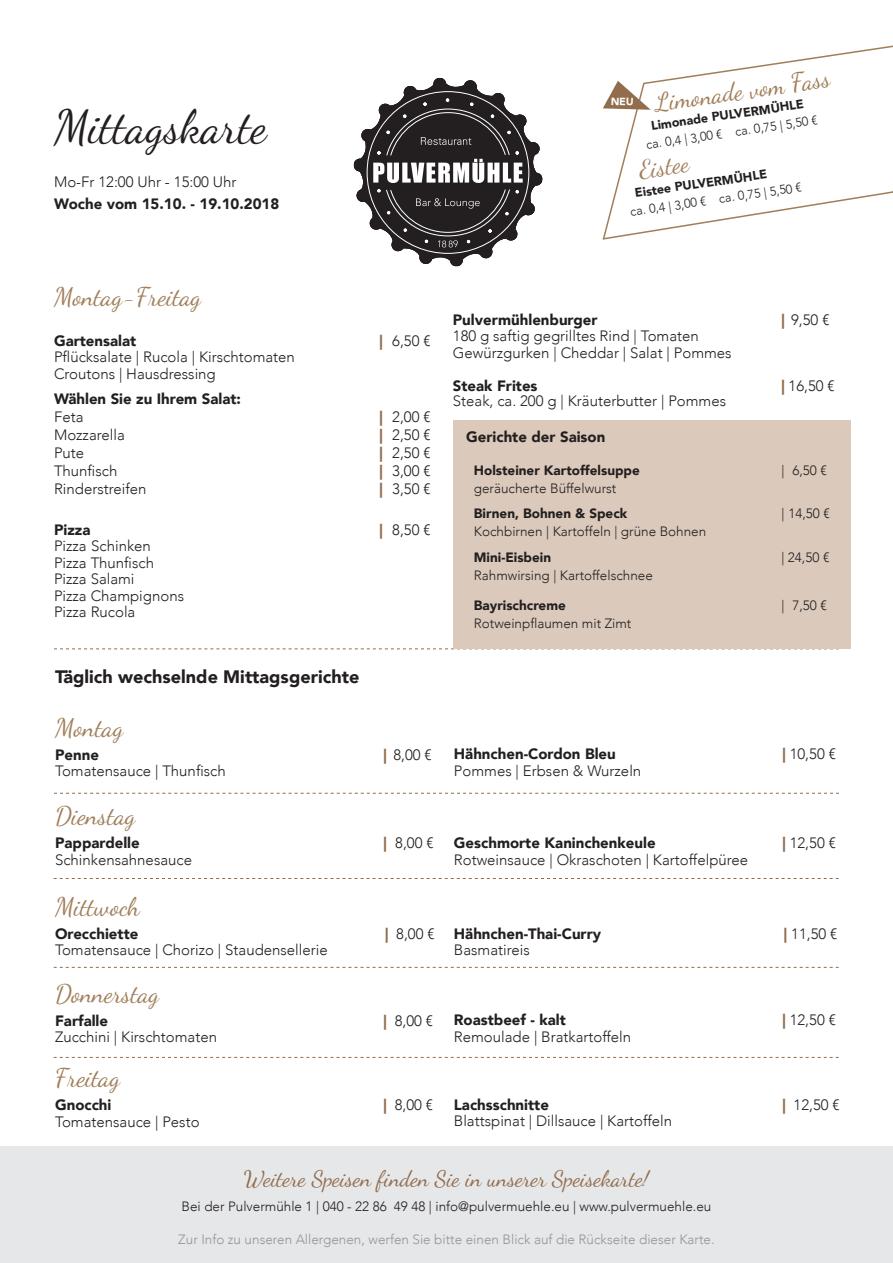
<style>
.page{position:relative;width:893px;height:1263px;background:#fff}
.page>*{position:absolute;margin:0;border:0;box-sizing:border-box;transform-origin:0 0}
.t1{font:46.5px "Dancing Script";color:#231f20}
.t2{font:25.5px "Dancing Script";color:#a07e59}
.t3{font:25.05px "Dancing Script";color:#a07e59}
.t4{font:22.5px "Dancing Script";color:#916d4d}
.t5{font:900 18px "Avenir";color:#231f20}
.t6{font:300 15px "Avenir";color:#231f20}
.t7{font:900 15px "Avenir";color:#231f20}
.t8{font:300 13.5px "Avenir";color:#231f20}
.t9{font:300 13.5px "Avenir";color:#939598}
.t10{font:900 13.5px "Avenir";color:#231f20}
.t11{font:300 12.6px "Avenir";color:#231f20}
.t12{font:900 12.6px "Avenir";color:#231f20}
.s1{font-weight:900;color:#916d4d}
</style>
<div class="page">
<div style="left:0;top:1146px;width:893px;height:117px;background:#e6e7e9"></div>
<svg style="left:54px;top:648px;width:785px;height:1px"></svg>
<svg style="left:54px;top:793px;width:785px;height:1px"></svg>
<svg style="left:54px;top:878px;width:785px;height:1px"></svg>
<svg style="left:54px;top:967px;width:785px;height:1px"></svg>
<svg style="left:54px;top:1057px;width:785px;height:1px"></svg>
<svg style="left:602px;top:45px;width:291px;height:195px"></svg>
<svg style="left:354px;top:78px;width:188px;height:188px"></svg>
<div style="left:453px;top:420px;width:397px;height:228px;background:#dbcabb"></div>
<svg style="left:603px;top:81px;width:48px;height:29px"></svg>
<p class="t1" style="left:54px;top:99px;width:214px">Mittagskarte</p>
<p class="t6" style="left:54px;top:173px;width:184px">Mo-Fr 12:00 Uhr - 15:00 Uhr</p>
<p class="t7" style="left:54px;top:191px;width:227px">Woche vom 15.10. - 19.10.2018</p>
<p class="t3" style="left:653px;top:88px;width:178px;rotate:-8deg">Limonade vom Fass</p>
<p class="t12" style="left:649px;top:115px;width:156px;rotate:-8deg">Limonade PULVERMÜHLE</p>
<p class="t11" style="left:645px;top:137px;width:175px;rotate:-8deg">ca. 0,4 | 3,00 € ca. 0,75 | 5,50 €</p>
<p class="t3" style="left:637px;top:155px;width:43px;rotate:-8deg">Eistee</p>
<p class="t12" style="left:633px;top:182px;width:135px;rotate:-8deg">Eistee PULVERMÜHLE</p>
<p class="t11" style="left:629px;top:204px;width:175px;rotate:-8deg">ca. 0,4 | 3,00 € ca. 0,75 | 5,50 €</p>
<p class="t2" style="left:54px;top:282px;width:149px">Montag-Freitag</p>
<p class="t7" style="left:54px;top:328px;width:84px">Gartensalat</p>
<p class="t6" style="left:380px;top:332px;width:52px"><span class="s1">|</span> 6,50 €</p>
<p class="t6" style="left:54px;top:348px;width:242px">Pflücksalate | Rucola | Kirschtomaten</p>
<p class="t6" style="left:54px;top:365px;width:163px">Croutons | Hausdressing</p>
<p class="t7" style="left:54px;top:386px;width:188px">Wählen Sie zu Ihrem Salat:</p>
<p class="t6" style="left:54px;top:408px;width:31px">Feta</p>
<p class="t6" style="left:380px;top:408px;width:52px"><span class="s1">|</span> 2,00 €</p>
<p class="t6" style="left:54px;top:426px;width:72px">Mozzarella</p>
<p class="t6" style="left:380px;top:426px;width:52px"><span class="s1">|</span> 2,50 €</p>
<p class="t6" style="left:54px;top:444px;width:32px">Pute</p>
<p class="t6" style="left:380px;top:444px;width:52px"><span class="s1">|</span> 2,50 €</p>
<p class="t6" style="left:54px;top:462px;width:65px">Thunfisch</p>
<p class="t6" style="left:380px;top:462px;width:52px"><span class="s1">|</span> 3,00 €</p>
<p class="t6" style="left:54px;top:480px;width:94px">Rinderstreifen</p>
<p class="t6" style="left:380px;top:480px;width:52px"><span class="s1">|</span> 3,50 €</p>
<p class="t7" style="left:54px;top:517px;width:38px">Pizza</p>
<p class="t6" style="left:380px;top:521px;width:53px"><span class="s1">|</span> 8,50 €</p>
<p class="t6" style="left:54px;top:537px;width:98px">Pizza Schinken</p>
<p class="t6" style="left:54px;top:554px;width:102px">Pizza Thunfisch</p>
<p class="t6" style="left:54px;top:570px;width:82px">Pizza Salami</p>
<p class="t6" style="left:54px;top:587px;width:132px">Pizza Champignons</p>
<p class="t6" style="left:54px;top:603px;width:83px">Pizza Rucola</p>
<p class="t5" style="left:55px;top:661px;width:306px">Täglich wechselnde Mittagsgerichte</p>
<p class="t2" style="left:55px;top:712px;width:70px">Montag</p>
<p class="t7" style="left:55px;top:741px;width:45px">Penne</p>
<p class="t6" style="left:384px;top:745px;width:49px"><span class="s1">|</span> 8,00 €</p>
<p class="t6" style="left:55px;top:762px;width:172px">Tomatensauce | Thunfisch</p>
<p class="t2" style="left:55px;top:801px;width:82px">Dienstag</p>
<p class="t7" style="left:55px;top:830px;width:86px">Pappardelle</p>
<p class="t6" style="left:384px;top:834px;width:51px"><span class="s1">|</span> 8,00 €</p>
<p class="t6" style="left:55px;top:851px;width:138px">Schinkensahnesauce</p>
<p class="t2" style="left:55px;top:891px;width:87px">Mittwoch</p>
<p class="t7" style="left:55px;top:921px;width:85px">Orecchiette</p>
<p class="t6" style="left:385px;top:925px;width:51px"><span class="s1">|</span> 8,00 €</p>
<p class="t6" style="left:55px;top:941px;width:274px">Tomatensauce | Chorizo | Staudensellerie</p>
<p class="t2" style="left:55px;top:978px;width:106px">Donnerstag</p>
<p class="t7" style="left:55px;top:1007px;width:55px">Farfalle</p>
<p class="t6" style="left:384px;top:1011px;width:51px"><span class="s1">|</span> 8,00 €</p>
<p class="t6" style="left:55px;top:1028px;width:163px">Zucchini | Kirschtomaten</p>
<p class="t2" style="left:55px;top:1063px;width:66px">Freitag</p>
<p class="t7" style="left:55px;top:1092px;width:58px">Gnocchi</p>
<p class="t6" style="left:384px;top:1096px;width:51px"><span class="s1">|</span> 8,00 €</p>
<p class="t6" style="left:55px;top:1112px;width:146px">Tomatensauce | Pesto</p>
<p class="t7" style="left:453px;top:306px;width:146px">Pulvermühlenburger</p>
<p class="t6" style="left:781px;top:310px;width:49px"><span class="s1">|</span> 9,50 €</p>
<p class="t6" style="left:453px;top:327px;width:247px">180 g saftig gegrilltes Rind | Tomaten</p>
<p class="t6" style="left:453px;top:343px;width:280px">Gewürzgurken | Cheddar | Salat | Pommes</p>
<p class="t7" style="left:453px;top:372px;width:86px">Steak Frites</p>
<p class="t6" style="left:781px;top:376px;width:55px"><span class="s1">|</span> 16,50 €</p>
<p class="t6" style="left:453px;top:391px;width:275px">Steak, ca. 200 g | Kräuterbutter | Pommes</p>
<p class="t7" style="left:466px;top:423px;width:141px">Gerichte der Saison</p>
<p class="t10" style="left:474px;top:458px;width:167px">Holsteiner Kartoffelsuppe</p>
<p class="t8" style="left:781px;top:462px;width:47px">| 6,50 €</p>
<p class="t8" style="left:474px;top:480px;width:144px">geräucherte Büffelwurst</p>
<p class="t10" style="left:474px;top:502px;width:155px">Birnen, Bohnen &amp; Speck</p>
<p class="t8" style="left:781px;top:505px;width:50px">| 14,50 €</p>
<p class="t8" style="left:474px;top:523px;width:234px">Kochbirnen | Kartoffeln | grüne Bohnen</p>
<p class="t10" style="left:474px;top:545px;width:79px">Mini-Eisbein</p>
<p class="t8" style="left:781px;top:549px;width:49px">| 24,50 €</p>
<p class="t8" style="left:474px;top:567px;width:181px">Rahmwirsing | Kartoffelschnee</p>
<p class="t10" style="left:474px;top:593px;width:94px">Bayrischcreme</p>
<p class="t8" style="left:781px;top:597px;width:47px">| 7,50 €</p>
<p class="t8" style="left:474px;top:615px;width:159px">Rotweinpflaumen mit Zimt</p>
<p class="t7" style="left:454px;top:741px;width:163px">Hähnchen-Cordon Bleu</p>
<p class="t6" style="left:782px;top:745px;width:55px"><span class="s1">|</span> 10,50 €</p>
<p class="t6" style="left:454px;top:762px;width:189px">Pommes | Erbsen &amp; Wurzeln</p>
<p class="t7" style="left:454px;top:830px;width:203px">Geschmorte Kaninchenkeule</p>
<p class="t6" style="left:782px;top:834px;width:55px"><span class="s1">|</span> 12,50 €</p>
<p class="t6" style="left:454px;top:850px;width:296px">Rotweinsauce | Okraschoten | Kartoffelpüree</p>
<p class="t7" style="left:454px;top:920px;width:149px">Hähnchen-Thai-Curry</p>
<p class="t6" style="left:784px;top:924px;width:55px"><span class="s1">|</span> 11,50 €</p>
<p class="t6" style="left:454px;top:941px;width:77px">Basmatireis</p>
<p class="t7" style="left:454px;top:1007px;width:113px">Roastbeef - kalt</p>
<p class="t6" style="left:782px;top:1011px;width:55px"><span class="s1">|</span> 12,50 €</p>
<p class="t6" style="left:454px;top:1028px;width:179px">Remoulade | Bratkartoffeln</p>
<p class="t7" style="left:454px;top:1092px;width:97px">Lachsschnitte</p>
<p class="t6" style="left:782px;top:1096px;width:59px"><span class="s1">|</span> 12,50 €</p>
<p class="t6" style="left:454px;top:1112px;width:220px">Blattspinat | Dillsauce | Kartoffeln</p>
<p class="t4" style="left:244px;top:1165px;width:407px">Weitere Speisen finden Sie in unserer Speisekarte!</p>
<p class="t8" style="left:182px;top:1198px;width:531px">Bei der Pulvermühle 1 | 040 - 22 86 49 48 | info@pulvermuehle.eu | www.pulvermuehle.eu</p>
<p class="t9" style="left:178px;top:1231px;width:538px">Zur Info zu unseren Allergenen, werfen Sie bitte einen Blick auf die Rückseite dieser Karte.</p>
</div>
